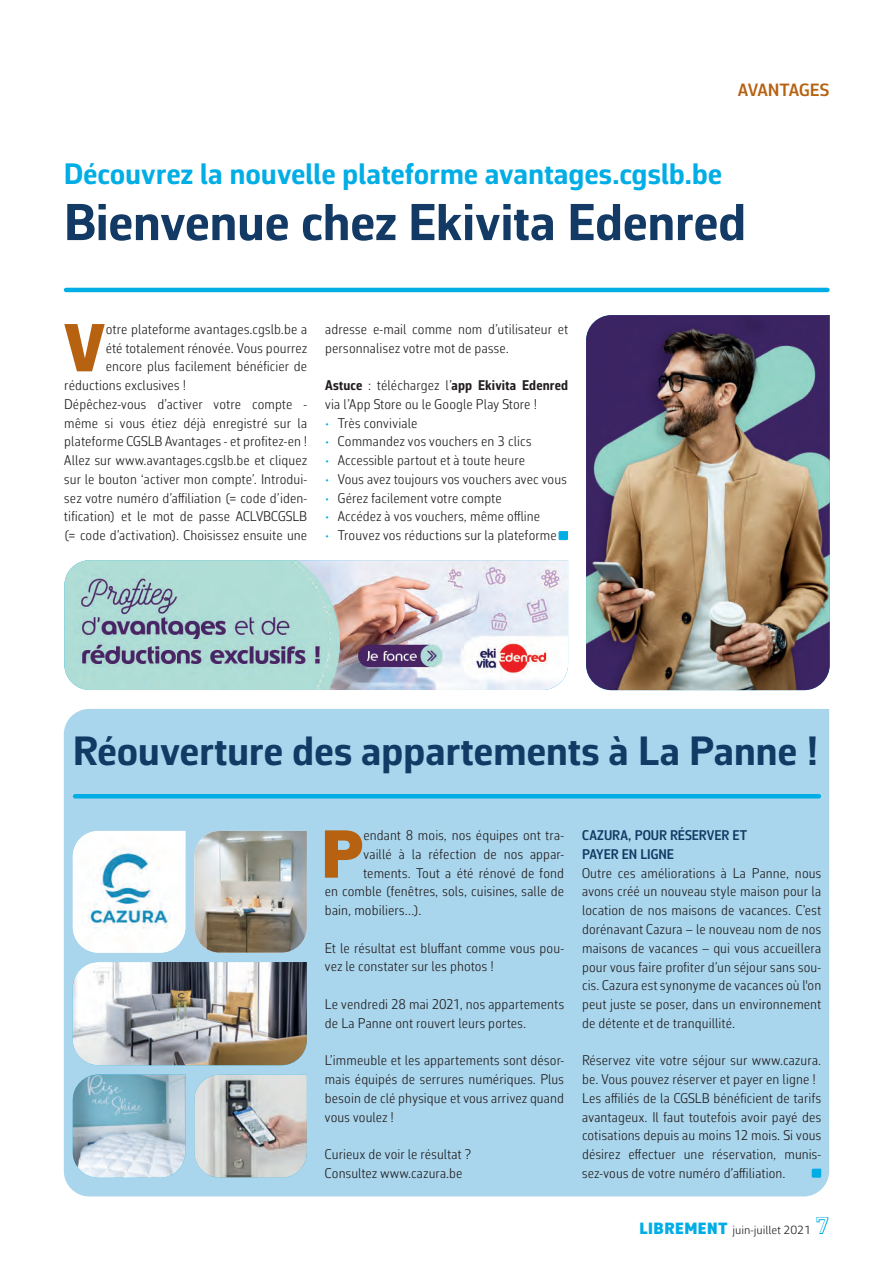
<style>
.page{position:relative;width:893px;height:1263px;background:#fff}
.page>*{position:absolute;margin:0;border:0;box-sizing:border-box;transform-origin:0 0}
.t1{font:900 68.7px "Corbeau Pro";color:#b66211}
.t2{font:700 52.5px "Corbeau Pro";letter-spacing:-.015em;color:#133a64}
.t3{font:700 41.4px "Corbeau Pro";letter-spacing:-.01em;color:#133a64}
.t4{font:700 30px "Corbeau Pro";color:#00ade5}
.t5{font:600 18px "Corbeau Pro";letter-spacing:-.005em;color:#b66211}
.t6{font:300 14.25px/18.8px "Corbeau Con Pro";letter-spacing:.015em;color:#231f20}
.t7{font:600 14.25px/18.8px "Corbeau Con Pro";color:#133a64}
.t8{font:300 12px "Corbeau Pro";color:#231f20}
.s1{font-weight:700}
.s2{color:#00ade5}
.s3{font-weight:900;font-size:16.5px;color:#00ade5}
.s4{font-weight:400;font-size:22.5px;color:#00ade5}
</style>
<div class="page">
<svg style="left:558px;top:531px;width:10px;height:9px"></svg>
<hr style="left:66px;top:288px;width:761px;height:4px;background:#00ade5">
<img style="left:586px;top:315px;width:244px;height:375px">
<img style="left:64px;top:560px;width:504px;height:130px">
<div style="left:64px;top:709px;width:765px;height:487px;background:#aad6ed"></div>
<svg style="left:812px;top:1169px;width:9px;height:9px"></svg>
<hr style="left:75px;top:794px;width:744px;height:4px;background:#00ade5">
<img style="left:73px;top:1074px;width:112px;height:104px">
<img style="left:194px;top:1074px;width:113px;height:104px">
<img style="left:73px;top:962px;width:234px;height:103px">
<img style="left:73px;top:831px;width:112px;height:122px">
<img style="left:194px;top:831px;width:113px;height:122px">
<p class="t5" style="left:738px;top:78px;width:93px">AVANTAGES</p>
<h3 class="t4" style="left:64px;top:153px;width:660px">Découvrez la nouvelle plateforme avantages.cgslb.be</h3>
<h2 class="t2" style="left:64px;top:187px;width:684px">Bienvenue chez Ekivita Edenred</h2>
<h1 class="t1" style="left:63px;top:302px;width:44px">V</h1>
<p class="t6" style="left:106px;top:319px;width:203px">otre plateforme avantages.cgslb.be a</p>
<p class="t6" style="left:106px;top:338px;width:203px">été totalement rénovée. Vous pourrez</p>
<p class="t6" style="left:106px;top:357px;width:203px">encore plus facilement bénéficier de</p>
<p class="t6" style="left:64px;top:376px;width:123px">réductions exclusives !</p>
<p class="t6" style="left:64px;top:394px;width:244px">Dépêchez-vous d’activer votre compte -</p>
<p class="t6" style="left:64px;top:413px;width:244px">même si vous étiez déjà enregistré sur la</p>
<p class="t6" style="left:64px;top:432px;width:244px">plateforme CGSLB Avantages - et profitez-en !</p>
<p class="t6" style="left:64px;top:451px;width:244px">Allez sur www.avantages.cgslb.be et cliquez</p>
<p class="t6" style="left:64px;top:469px;width:244px">sur le bouton ‘activer mon compte’. Introdui-</p>
<p class="t6" style="left:64px;top:488px;width:244px">sez votre numéro d’affiliation (= code d’iden-</p>
<p class="t6" style="left:64px;top:507px;width:244px">tification) et le mot de passe ACLVBCGSLB</p>
<p class="t6" style="left:64px;top:526px;width:244px">(= code d’activation). Choisissez ensuite une</p>
<p class="t6" style="left:325px;top:319px;width:244px">adresse e-mail comme nom d’utilisateur et personnalisez votre mot de passe.</p>
<p class="t6" style="left:325px;top:376px;width:244px"><span class="s1">Astuce</span> : téléchargez l’<span class="s1">app Ekivita Edenred </span>via l’App Store ou le Google Play Store !</p>
<p class="t6" style="left:325px;top:413px;width:94px"><span class="s2">•</span> Très conviviale</p>
<p class="t6" style="left:325px;top:432px;width:208px"><span class="s2">•</span> Commandez vos vouchers en 3 clics</p>
<p class="t6" style="left:325px;top:451px;width:201px"><span class="s2">•</span> Accessible partout et à toute heure</p>
<p class="t6" style="left:325px;top:469px;width:243px"><span class="s2">•</span> Vous avez toujours vos vouchers avec vous</p>
<p class="t6" style="left:325px;top:488px;width:178px"><span class="s2">•</span> Gérez facilement votre compte</p>
<p class="t6" style="left:325px;top:507px;width:217px"><span class="s2">•</span> Accédez à vos vouchers, même offline</p>
<p class="t6" style="left:325px;top:526px;width:233px"><span class="s2">•</span> Trouvez vos réductions sur la plateforme</p>
<h3 class="t3" style="left:73px;top:723px;width:747px">Réouverture des appartements à La Panne !</h3>
<h1 class="t1" style="left:321px;top:808px;width:44px">P</h1>
<p class="t6" style="left:363px;top:826px;width:202px">endant 8 mois, nos équipes ont tra-</p>
<p class="t6" style="left:363px;top:844px;width:202px">vaillé à la réfection de nos appar-</p>
<p class="t6" style="left:363px;top:863px;width:202px">tements. Tout a été rénové de fond</p>
<p class="t6" style="left:325px;top:882px;width:241px">en comble (fenêtres, sols, cuisines, salle de</p>
<p class="t6" style="left:325px;top:901px;width:98px">bain, mobiliers…).</p>
<p class="t6" style="left:325px;top:938px;width:241px">Et le résultat est bluffant comme vous pou&shy;vez le constater sur les photos !</p>
<p class="t6" style="left:325px;top:994px;width:241px">Le vendredi 28 mai 2021, nos appartements de La Panne ont rouvert leurs portes.</p>
<p class="t6" style="left:325px;top:1051px;width:241px;text-align:justify">L’immeuble et les appartements sont désor&shy;mais équipés de serrures numériques. Plus besoin de clé physique et vous arrivez quand vous voulez !</p>
<p class="t6" style="left:325px;top:1144px;width:148px">Curieux de voir le résultat ?<br>Consultez www.cazura.be</p>
<p class="t7" style="left:582px;top:826px;width:167px">CAZURA, POUR RÉSERVER ET<br>PAYER EN LIGNE</p>
<p class="t6" style="left:582px;top:863px;width:241px;text-align:justify">Outre ces améliorations à La Panne, nous avons créé un nouveau style maison pour la location de nos maisons de vacances. C’est dorénavant Cazura – le nouveau nom de nos maisons de vacances – qui vous accueillera pour vous faire profiter d’un séjour sans sou&shy;cis. Cazura est synonyme de vacances où l'on peut juste se poser, dans un environnement de détente et de tranquillité.</p>
<p class="t6" style="left:582px;top:1051px;width:241px">Réservez vite votre séjour sur www.cazura. be. Vous pouvez réserver et payer en ligne !<br>Les affiliés de la CGSLB bénéficient de tarifs avantageux. Il faut toutefois avoir payé des cotisations depuis au moins 12 mois. Si vous désirez effectuer une réservation, munis&shy;sez-vous de votre numéro d’affiliation.</p>
<p class="t8" style="left:639px;top:1222px;width:191px"><span class="s3">LIBREMENT</span> juin-juillet 2021 <span class="s4">7</span></p>
</div>
